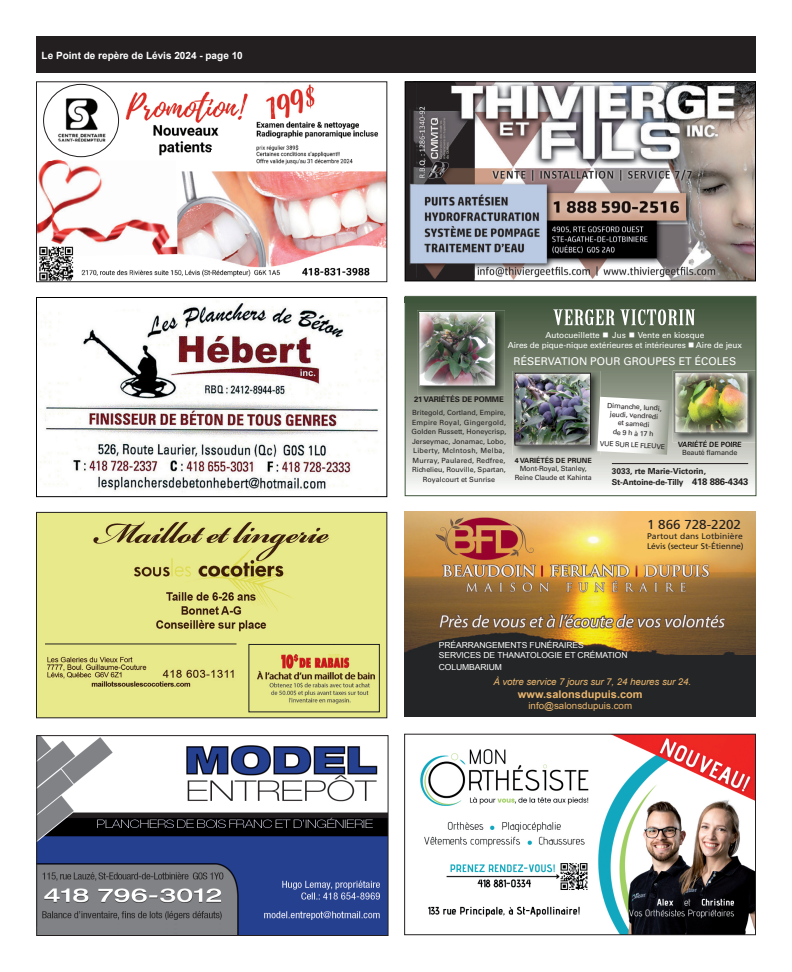
<style>
.page{position:relative;width:792px;height:972px;background:#fff}
.page>*{position:absolute;margin:0;border:0;box-sizing:border-box;transform-origin:0 0}
.t1{font:13px "Frutiger";color:#231f20}
.t2{font:10.7px "Univers LT Std";color:#fff}
.t3{font:700 10.6px "Arial";color:#ebb66e}
.t4{font:700 10px "Arial";color:#fff}
.t5{font:italic 9.4px "Arial";letter-spacing:-.01em;color:#ebb66e}
.t6{font:9.4px "Arial";color:#ebb66e}
.t7{font:8.3px/10px "Univers LT Std";letter-spacing:-.01em;color:#fff;text-align:center}
.t8{font:8.3px/11px "Arial";letter-spacing:-.01em;color:#fff}
.t9{font:700 8.3px/10.7px "Univers LT Std";letter-spacing:-.02em;color:#231f20}
.t10{font:8.3px/9.9px "Frutiger";letter-spacing:.01em;color:#231f20}
.t11{font:700 7.7px "Univers LT Std";letter-spacing:-.01em;color:#231f20}
.t12{font:7.1px/9.6px "Univers LT Std";color:#231f20;text-align:center}
.t13{font:7.1px/8.5px "Univers LT Std";letter-spacing:-.02em;color:#231f20;text-align:center}
.t14{font:700 7.1px "Univers LT Std";color:#231f20}
.t15{font:6.9px "Univers LT Std";color:#231f20}
.s1{font-size:9.5px}
</style>
<div class="page">
<img style="left:40px;top:301px;width:343px;height:191px">
<div style="left:36px;top:297px;width:351px;height:200px;border:1px solid #000"></div>
<img style="left:407px;top:83px;width:347px;height:196px">
<div style="left:405px;top:81px;width:351px;height:200px;border:1px solid #000"></div>
<div style="left:405px;top:512px;width:351px;height:205px;background:#232526"></div>
<img style="left:405px;top:512px;width:351px;height:143px">
<img style="left:43px;top:83px;width:205px;height:74px">
<img style="left:81px;top:269px;width:199px;height:8px">
<img style="left:266px;top:84px;width:49px;height:35px">
<img style="left:246px;top:120px;width:133px;height:44px">
<img style="left:302px;top:268px;width:68px;height:8px">
<img style="left:39px;top:257px;width:35px;height:23px">
<img style="left:177px;top:171px;width:208px;height:97px">
<img style="left:38px;top:161px;width:139px;height:94px">
<img style="left:51px;top:157px;width:34px;height:4px">
<img style="left:38px;top:246px;width:37px;height:11px">
<div style="left:211px;top:150px;width:26px;height:13px;background:#fff"></div>
<div style="left:43px;top:84px;width:76px;height:73px;border:1px solid #231f20;border-radius:50%"></div>
<div style="left:36px;top:81px;width:351px;height:201px;border:1px solid #231f20"></div>
<div style="left:36px;top:512px;width:351px;height:206px;background:#e8e98b"></div>
<img style="left:93px;top:521px;width:236px;height:111px">
<img style="left:47px;top:656px;width:187px;height:31px">
<img style="left:257px;top:654px;width:118px;height:50px">
<div style="left:248px;top:644px;width:132px;height:68px;border:1px solid #1d1d20"></div>
<div style="left:288px;top:645px;width:61px;height:8px;background:#e8e98b"></div>
<hr style="left:45px;top:643px;width:191px;height:1px;background:#231f20">
<div style="left:36px;top:512px;width:351px;height:206px;border:1px solid #231f20"></div>
<img style="left:38px;top:737px;width:349px;height:197px">
<div style="left:36px;top:735px;width:353px;height:201px;border:1px solid #231f20"></div>
<img style="left:420px;top:736px;width:334px;height:197px">
<div style="left:404px;top:734px;width:352px;height:201px;border:1px solid #231f20"></div>
<svg style="left:407px;top:302px;width:347px;height:184px;background:#97a091"></svg>
<img style="left:417px;top:310px;width:88px;height:85px">
<img style="left:419px;top:313px;width:76px;height:72px">
<svg style="left:553px;top:309px;width:142px;height:16px"></svg>
<img style="left:513px;top:371px;width:87px;height:84px">
<img style="left:517px;top:375px;width:72px;height:68px">
<div style="left:515px;top:373px;width:76px;height:72px;border:1px solid #231f20"></div>
<hr style="left:612px;top:463px;width:136px;height:1px;background:#231f20">
<img style="left:673px;top:371px;width:81px;height:71px">
<svg style="left:597px;top:373px;width:151px;height:82px"></svg>
<img style="left:675px;top:432px;width:73px;height:2px">
<img style="left:675px;top:373px;width:73px;height:59px">
<div style="left:405px;top:296px;width:351px;height:200px;border:1px solid #3f553b"></div>
<div style="left:36px;top:36px;width:720px;height:36px;background:#231f20"></div>
<div style="left:405px;top:297px;width:351px;height:5px;background:#3f553b"></div>
<h3 class="t4" style="left:42px;top:50px;width:203px">Le Point de repère de Lévis 2024 - page 10</h3>
<p class="t7" style="left:508px;top:331px;width:236px">Autocueillette ■ Jus ■ Vente en kiosque<br>Aires de pique-nique extérieures et intérieures ■ Aire de jeux</p>
<h2 class="t2" style="left:514px;top:355px;width:224px">RÉSERVATION POUR GROUPES ET ÉCOLES</h2>
<p class="t12" style="left:608px;top:401px;width:56px;line-height:8.3px;rotate:3deg">Dimanche, lundi, jeudi, vendredi et samedi</p>
<p class="t12" style="left:613px;top:427px;width:42px;rotate:3deg">de 9 h à 17 h</p>
<p class="t15" style="left:600px;top:439px;width:67px;rotate:3deg">VUE SUR LE FLEUVE</p>
<p class="t14" style="left:678px;top:440px;width:65px">VARIÉTÉ DE POIRE</p>
<p class="t13" style="left:682px;top:449px;width:57px">Beauté flamande</p>
<p class="t11" style="left:414px;top:395px;width:91px">21 VARIÉTÉS DE POMME</p>
<p class="t12" style="left:412px;top:408px;width:97px">Britegold, Cortland, Empire,<br>Empire Royal, Gingergold,<br>Golden Russett, Honeycrisp,<br>Jerseymac, Jonamac, Lobo,<br>Liberty, McIntosh, Melba,<br>Murray, Paulared, Redfree,<br>Richelieu, Rouville, Spartan,<br>Royalcourt et Sunrise</p>
<p class="t14" style="left:515px;top:456px;width:79px">4 VARIÉTÉS DE PRUNE</p>
<p class="t13" style="left:515px;top:465px;width:78px">Mont-Royal, Stanley,<br>Reine Claude et Kahinta</p>
<p class="t9" style="left:612px;top:466px;width:138px">3033, rte Marie-Victorin,<br>St-Antoine-de-Tilly <span class="s1">418 886-4343</span></p>
<h1 class="t1" style="left:647px;top:517px;width:96px">1 866 728-2202</h1>
<p class="t10" style="left:647px;top:531px;width:98px">Partout dans Lotbinière<br>Lévis (secteur St-Étienne)</p>
<p class="t8" style="left:439px;top:639px;width:190px">PRÉARRANGEMENTS FUNÉRAIRES<br>SERVICES DE THANATOLOGIE ET CRÉMATION<br>COLUMBARIUM</p>
<h3 class="t5" style="left:494px;top:676px;width:199px">À votre service 7 jours sur 7, 24 heures sur 24.</h3>
<h3 class="t3" style="left:518px;top:688px;width:126px">www.salonsdupuis.com</h3>
<h3 class="t6" style="left:528px;top:700px;width:105px">info@salonsdupuis.com</h3>
</div>
